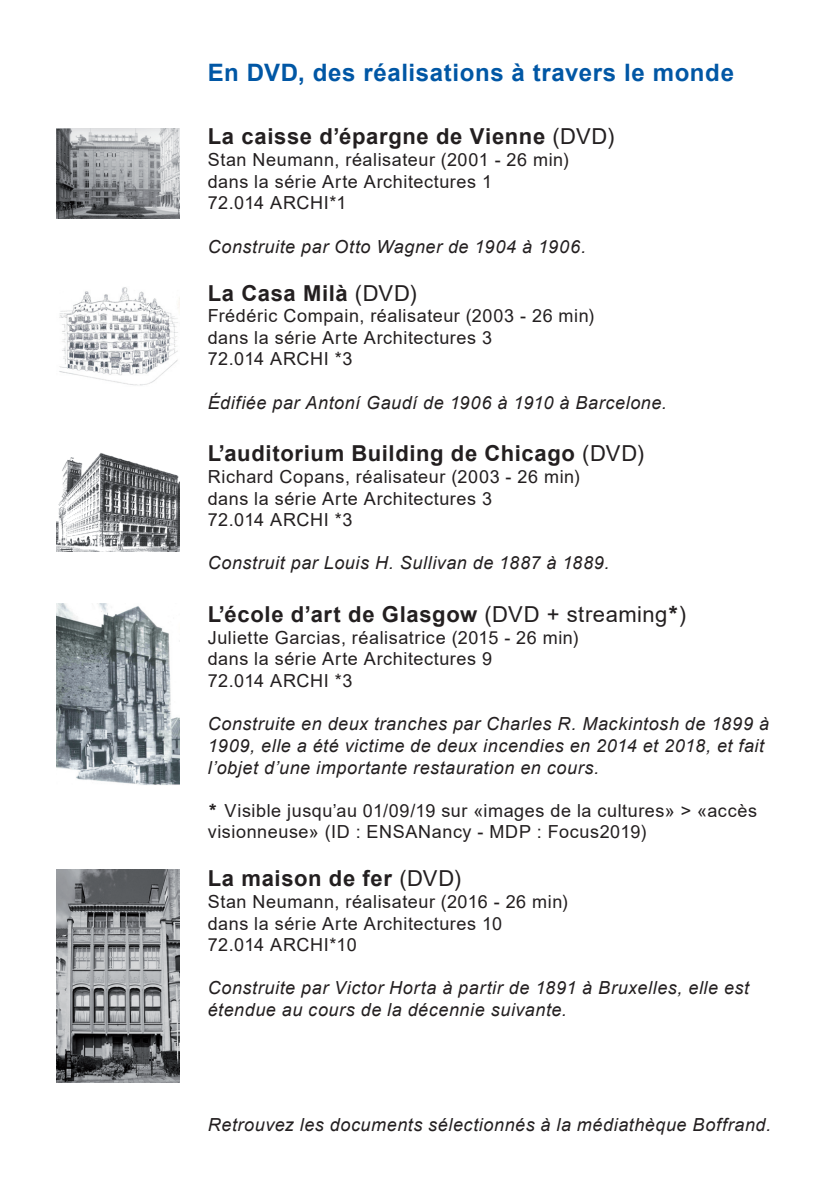
<style>
.page{position:relative;width:840px;height:1191px;background:#fff}
.page>*{position:absolute;margin:0;border:0;box-sizing:border-box;transform-origin:0 0}
.t1{font:700 24px "Arial";letter-spacing:.025em;color:#0157a5}
.t2{font:700 22px "Arial";letter-spacing:.03em;color:#231f20}
.t3{font:18px/21.6px "Arial";letter-spacing:.03em;color:#231f20}
.t4{font:italic 18px/21.6px "Arial";letter-spacing:.03em;color:#231f20}
.s1{font-weight:400}
.s2{font-weight:900}
</style>
<div class="page">
<img style="left:57px;top:128px;width:122px;height:91px">
<img style="left:59px;top:287px;width:120px;height:99px">
<img style="left:57px;top:869px;width:122px;height:213px">
<img style="left:57px;top:603px;width:122px;height:182px">
<img style="left:57px;top:453px;width:122px;height:98px">
<h1 class="t1" style="left:207px;top:56px;width:527px">En DVD, des réalisations à travers le monde</h1>
<p class="t2" style="left:207px;top:121px;width:408px">La caisse d’épargne de Vienne <span class="s1">(DVD)</span></p>
<p class="t3" style="left:207px;top:149px;width:362px">Stan Neumann, réalisateur (2001 - 26 min) dans la série Arte Architectures 1<br>72.014 ARCHI*1</p>
<p class="t4" style="left:207px;top:236px;width:379px">Construite par Otto Wagner de 1904 à 1906.</p>
<p class="t2" style="left:207px;top:277px;width:210px">La Casa Milà <span class="s1">(DVD)</span></p>
<p class="t3" style="left:207px;top:305px;width:388px">Frédéric Compain, réalisateur (2003 - 26 min) dans la série Arte Architectures 3<br>72.014 ARCHI *3</p>
<p class="t4" style="left:207px;top:392px;width:460px">Édifiée par Antoní Gaudí de 1906 à 1910 à Barcelone.</p>
<p class="t2" style="left:207px;top:438px;width:437px">L’auditorium Building de Chicago <span class="s1">(DVD)</span></p>
<p class="t3" style="left:207px;top:466px;width:373px">Richard Copans, réalisateur (2003 - 26 min) dans la série Arte Architectures 3<br>72.014 ARCHI *3</p>
<p class="t4" style="left:207px;top:552px;width:403px">Construit par Louis H. Sullivan de 1887 à 1889.</p>
<p class="t2" style="left:207px;top:599px;width:479px">L’école d’art de Glasgow <span class="s1">(DVD + streaming</span><span class="s2">*</span><span class="s1">)</span></p>
<p class="t3" style="left:207px;top:626px;width:372px">Juliette Garcias, réalisatrice (2015 - 26 min) dans la série Arte Architectures 9<br>72.014 ARCHI *3</p>
<p class="t4" style="left:207px;top:713px;width:562px">Construite en deux tranches par Charles R. Mackintosh de 1899 à<br>1909, elle a été victime de deux incendies en 2014 et 2018, et fait l’objet d’une importante restauration en cours.</p>
<p class="t3" style="left:207px;top:799px;width:550px"><span class="s2">*</span> Visible jusqu’au 01/09/19 sur «images de la cultures» &gt; «accès visionneuse» (ID : ENSANancy - MDP : Focus2019)</p>
<p class="t2" style="left:207px;top:863px;width:255px">La maison de fer <span class="s1">(DVD)</span></p>
<p class="t3" style="left:207px;top:890px;width:361px">Stan Neumann, réalisateur (2016 - 26 min) dans la série Arte Architectures 10<br>72.014 ARCHI*10</p>
<p class="t4" style="left:207px;top:977px;width:542px">Construite par Victor Horta à partir de 1891 à Bruxelles, elle est étendue au cours de la décennie suivante.</p>
<p class="t4" style="left:208px;top:1113px;width:564px">Retrouvez les documents sélectionnés à la médiathèque Boffrand.</p>
</div>
